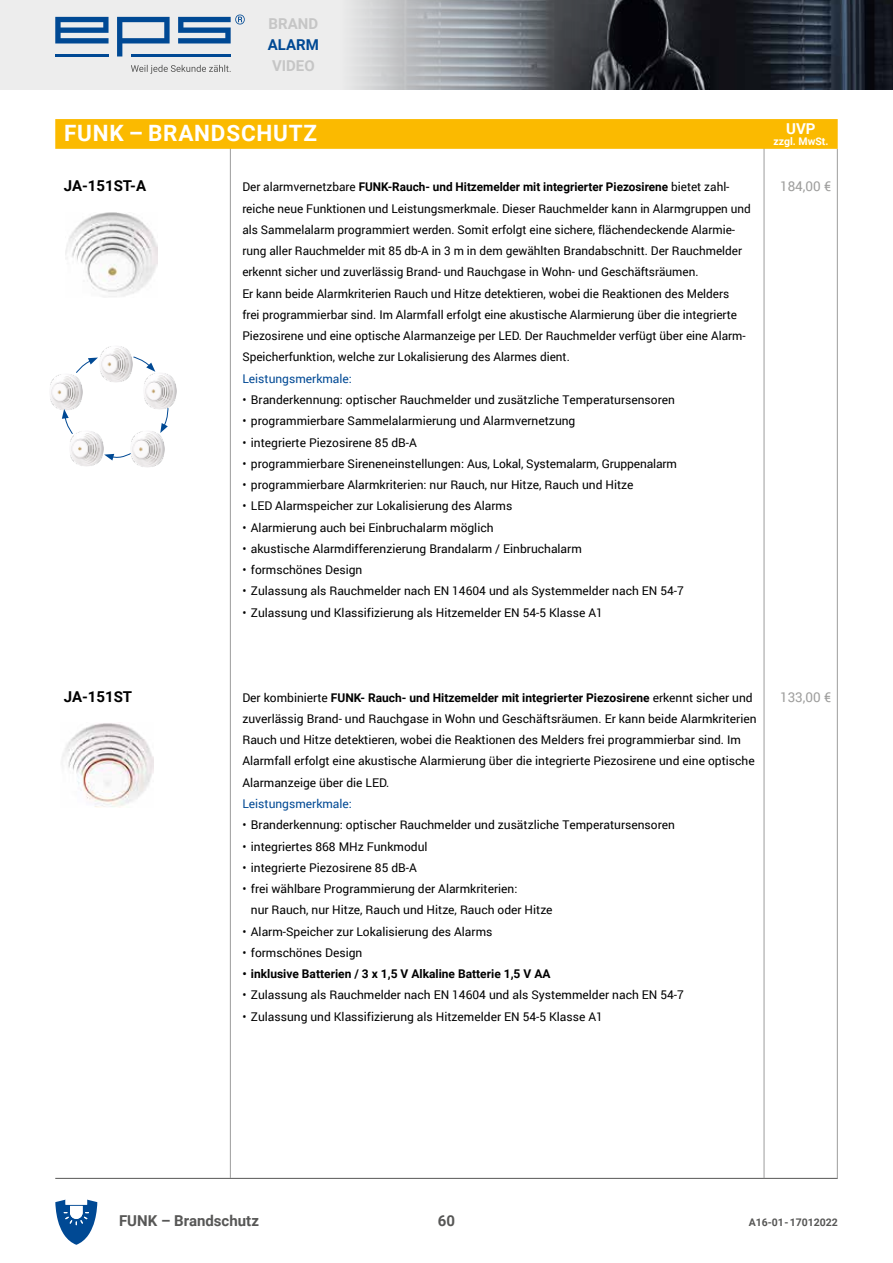
<style>
.page{position:relative;width:893px;height:1263px;background:#fff}
.page>*{position:absolute;margin:0;border:0;box-sizing:border-box;transform-origin:0 0}
.t1{font:700 22.5px "Roboto";letter-spacing:.035em;color:#fff}
.t2{font:700 15px "Roboto";color:#575756}
.t3{font:700 15px "Roboto";color:#000}
.t4{font:700 15px "Roboto";color:#c6c6c6}
.t5{font:700 15px "Roboto";color:#004994}
.t6{font:700 15px "Roboto";color:#fff}
.t7{font:13.5px "Roboto";color:#9d9d9c}
.t8{font:12px/21.3px "Roboto";color:#000}
.t9{font:700 12px "Roboto";color:#000}
.t10{font:12px "Roboto";color:#004994}
.t11{font:700 10.5px "Roboto";color:#575756}
.t12{font:700 10.5px "Roboto";color:#fff}
.s1{font-weight:700}
</style>
<div class="page">
<div style="left:0;top:0;width:893px;height:89px;background:#ededed"></div>
<hr style="left:55px;top:1178px;width:783px;height:1px;background:#575756">
<svg style="left:55px;top:1199px;width:42px;height:46px"></svg>
<svg style="left:55px;top:17px;width:54px;height:26px"></svg>
<svg style="left:117px;top:17px;width:53px;height:39px"></svg>
<svg style="left:178px;top:15px;width:67px;height:28px"></svg>
<hr style="left:55px;top:54px;width:54px;height:2px;background:#004994">
<hr style="left:131px;top:54px;width:100px;height:2px;background:#004994">
<svg style="left:131px;top:65px;width:100px;height:9px"></svg>
<img style="left:353px;top:0;width:540px;height:89px">
<hr style="left:230px;top:128px;width:1px;height:1050px;background:#9d9d9c">
<hr style="left:764px;top:128px;width:1px;height:1050px;background:#9d9d9c">
<hr style="left:837px;top:149px;width:1px;height:1029px;background:#9d9d9c">
<div style="left:55px;top:119px;width:783px;height:30px;background:#fbba00"></div>
<img style="left:62px;top:723px;width:92px;height:85px">
<img style="left:65px;top:213px;width:93px;height:84px">
<img style="left:100px;top:346px;width:33px;height:36px">
<img style="left:144px;top:373px;width:33px;height:36px">
<img style="left:131px;top:431px;width:33px;height:36px">
<img style="left:70px;top:431px;width:33px;height:35px">
<img style="left:50px;top:374px;width:33px;height:36px">
<svg style="left:76px;top:358px;width:22px;height:15px"></svg>
<svg style="left:133px;top:356px;width:22px;height:16px"></svg>
<svg style="left:160px;top:407px;width:9px;height:26px"></svg>
<svg style="left:104px;top:453px;width:27px;height:7px"></svg>
<svg style="left:62px;top:409px;width:11px;height:25px"></svg>
<p class="t4" style="left:269px;top:13px;width:51px">BRAND</p>
<p class="t5" style="left:268px;top:34px;width:53px">ALARM</p>
<p class="t4" style="left:272px;top:55px;width:44px">VIDEO</p>
<h1 class="t1" style="left:64px;top:118px;width:253px">Funk – Brandschutz</h1>
<p class="t3" style="left:64px;top:176px;width:84px">JA-151ST-A</p>
<p class="t8" style="left:242px;top:176px;width:510px">Der alarmvernetzbare <span class="s1">FUNK-Rauch- und Hitzemelder mit integrierter Piezosirene</span> bietet zahl&shy;reiche neue Funktionen und Leistungsmerkmale. Dieser Rauchmelder kann in Alarmgruppen und als Sammelalarm programmiert werden. Somit erfolgt eine sichere, flächendeckende Alarmie&shy;rung aller Rauchmelder mit 85 db-A in 3 m in dem gewählten Brandabschnitt. Der Rauchmelder erkennt sicher und zuverlässig Brand- und Rauchgase in Wohn- und Geschäftsräumen.<br>Er kann beide Alarmkriterien Rauch und Hitze detektieren, wobei die Reaktionen des Melders<br>frei programmierbar sind. Im Alarmfall erfolgt eine akustische Alarmierung über die integrierte Piezosirene und eine optische Alarmanzeige per LED. Der Rauchmelder verfügt über eine Alarm-Speicherfunktion, welche zur Lokalisierung des Alarmes dient.</p>
<p class="t10" style="left:242px;top:370px;width:111px">Leistungsmerkmale:</p>
<p class="t8" style="left:242px;top:389px;width:434px">• Branderkennung: optischer Rauchmelder und zusätzliche Temperatursensoren</p>
<p class="t8" style="left:242px;top:410px;width:335px">• programmierbare Sammelalarmierung und Alarmvernetzung</p>
<p class="t8" style="left:242px;top:431px;width:176px">• integrierte Piezosirene 85 dB-A</p>
<p class="t8" style="left:242px;top:452px;width:436px">• programmierbare Sireneneinstellungen: Aus, Lokal, Systemalarm, Gruppenalarm</p>
<p class="t8" style="left:242px;top:474px;width:393px">• programmierbare Alarmkriterien: nur Rauch, nur Hitze, Rauch und Hitze</p>
<p class="t8" style="left:242px;top:495px;width:271px">• LED Alarmspeicher zur Lokalisierung des Alarms</p>
<p class="t8" style="left:242px;top:516px;width:253px">• Alarmierung auch bei Einbruchalarm möglich</p>
<p class="t8" style="left:242px;top:537px;width:341px">• akustische Alarmdifferenzierung Brandalarm / Einbruchalarm</p>
<p class="t8" style="left:242px;top:559px;width:121px">• formschönes Design</p>
<p class="t8" style="left:242px;top:580px;width:443px">• Zulassung als Rauchmelder nach EN 14604 und als Systemmelder nach EN 54-7</p>
<p class="t8" style="left:242px;top:601px;width:362px">• Zulassung und Klassifizierung als Hitzemelder EN 54-5 Klasse A1</p>
<p class="t6" style="left:786px;top:118px;width:31px">UVP</p>
<p class="t12" style="left:773px;top:134px;width:57px">zzgl. MwSt.</p>
<p class="t7" style="left:780px;top:177px;width:53px">184,00 €</p>
<p class="t3" style="left:64px;top:686px;width:70px">JA-151ST</p>
<p class="t8" style="left:242px;top:686px;width:516px">Der kombinierte <span class="s1">FUNK- Rauch- und Hitzemelder mit integrierter Piezosirene</span> erkennt sicher und zuverlässig Brand- und Rauchgase in Wohn und Geschäftsräumen. Er kann beide Alarmkriterien Rauch und Hitze detektieren, wobei die Reaktionen des Melders frei programmierbar sind. Im Alarmfall erfolgt eine akustische Alarmierung über die integrierte Piezosirene und eine optische Alarmanzeige über die LED.</p>
<p class="t10" style="left:242px;top:795px;width:111px">Leistungsmerkmale:</p>
<p class="t8" style="left:242px;top:814px;width:434px">• Branderkennung: optischer Rauchmelder und zusätzliche Temperatursensoren</p>
<p class="t8" style="left:242px;top:835px;width:187px">• integriertes 868 MHz Funkmodul</p>
<p class="t8" style="left:242px;top:856px;width:176px">• integrierte Piezosirene 85 dB-A</p>
<p class="t8" style="left:251px;top:878px;width:303px;text-indent:-9px">• frei wählbare Programmierung der Alarmkriterien:<br>nur Rauch, nur Hitze, Rauch und Hitze, Rauch oder Hitze</p>
<p class="t8" style="left:242px;top:920px;width:252px">• Alarm-Speicher zur Lokalisierung des Alarms</p>
<p class="t8" style="left:242px;top:941px;width:121px">• formschönes Design</p>
<p class="t9" style="left:242px;top:965px;width:310px">• inklusive Batterien / 3 x 1,5 V Alkaline Batterie 1,5 V AA</p>
<p class="t8" style="left:242px;top:984px;width:443px">• Zulassung als Rauchmelder nach EN 14604 und als Systemmelder nach EN 54-7</p>
<p class="t8" style="left:242px;top:1005px;width:362px">• Zulassung und Klassifizierung als Hitzemelder EN 54-5 Klasse A1</p>
<p class="t7" style="left:780px;top:687px;width:53px">133,00 €</p>
<p class="t2" style="left:119px;top:1210px;width:141px">FUNK – Brandschutz</p>
<p class="t2" style="left:438px;top:1210px;width:19px">60</p>
<p class="t11" style="left:749px;top:1215px;width:91px">A16-01-17012022</p>
</div>
